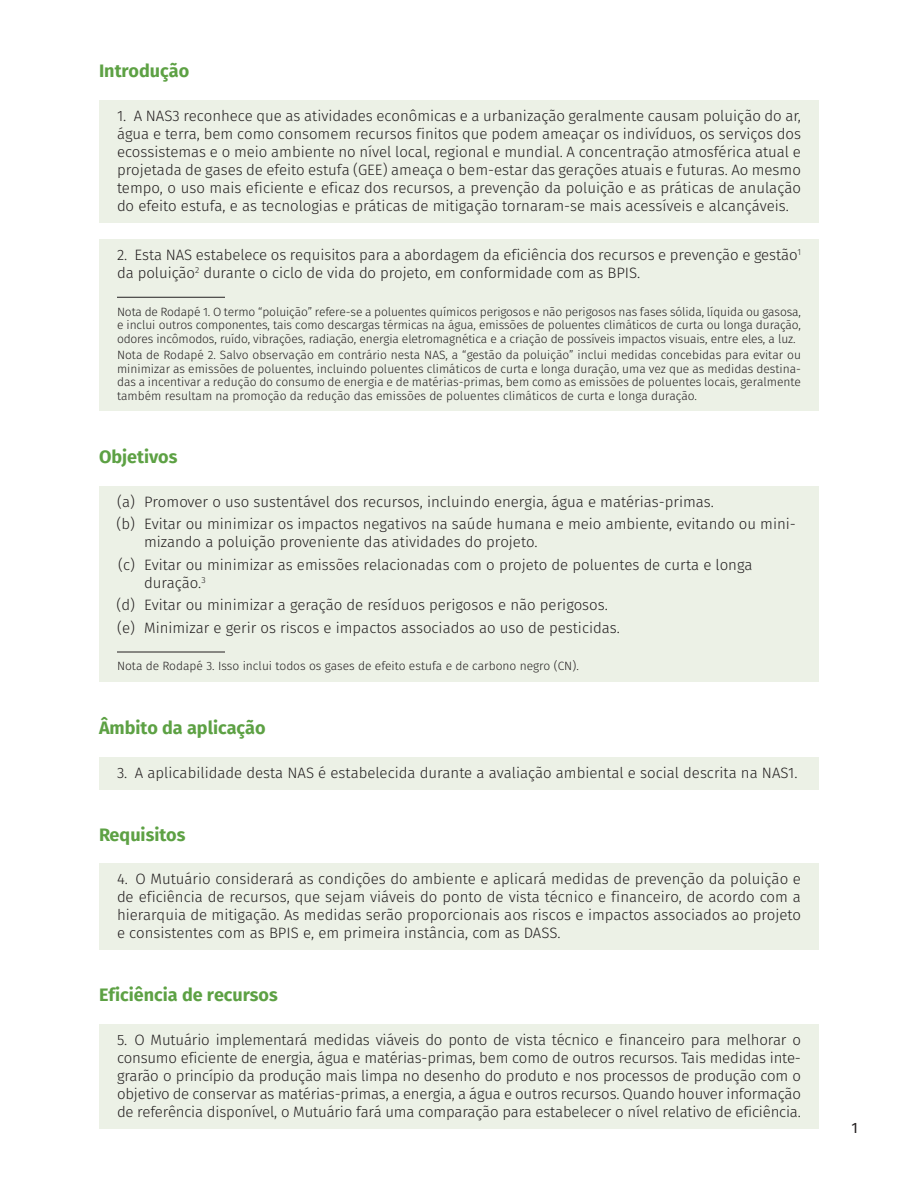
<style>
.page{position:relative;width:918px;height:1188px;background:#fff}
.page>*{position:absolute;margin:0;border:0;box-sizing:border-box;transform-origin:0 0}
.t1{font:700 18px "Fira Sans";color:#5da144}
.t2{font:300 15px/18px "Fira Sans";color:#231f20}
.t3{font:15px "Fira Sans";color:#231f20}
.t4{font:300 12px/13.5px "Fira Sans";color:#231f20;text-align:justify}
</style>
<div class="page">
<div style="left:99px;top:100px;width:720px;height:123px;background:#ecf1e6"></div>
<div style="left:99px;top:239px;width:720px;height:51px;background:#ecf1e6"></div>
<div style="left:99px;top:288px;width:720px;height:66px;background:#ecf1e6"></div>
<hr style="left:117px;top:297px;width:108px;height:1px;background:#231f20">
<div style="left:99px;top:332px;width:720px;height:79px;background:#ecf1e6"></div>
<div style="left:99px;top:486px;width:720px;height:33px;background:#ecf1e6"></div>
<div style="left:99px;top:509px;width:720px;height:51px;background:#ecf1e6"></div>
<div style="left:99px;top:549px;width:720px;height:51px;background:#ecf1e6"></div>
<div style="left:99px;top:590px;width:720px;height:33px;background:#ecf1e6"></div>
<div style="left:99px;top:612px;width:720px;height:33px;background:#ecf1e6"></div>
<div style="left:99px;top:643px;width:720px;height:39px;background:#ecf1e6"></div>
<hr style="left:117px;top:652px;width:108px;height:1px;background:#231f20">
<div style="left:99px;top:757px;width:720px;height:33px;background:#ecf1e6"></div>
<div style="left:99px;top:863px;width:720px;height:87px;background:#ecf1e6"></div>
<div style="left:99px;top:1024px;width:720px;height:105px;background:#ecf1e6"></div>
<p class="t1" style="left:99px;top:58px;width:92px">Introdução</p>
<p class="t2" style="left:117px;top:108px;width:686px;text-align:justify">1. A NAS3 reconhece que as atividades econômicas e a urbanização geralmente causam poluição do ar, água e terra, bem como consomem recursos finitos que podem ameaçar os indivíduos, os serviços dos ecossistemas e o meio ambiente no nível local, regional e mundial. A concentração atmosférica atual e projetada de gases de efeito estufa (GEE) ameaça o bem-estar das gerações atuais e futuras. Ao mesmo tempo, o uso mais eficiente e eficaz dos recursos, a prevenção da poluição e as práticas de anulação do efeito estufa, e as tecnologias e práticas de mitigação tornaram-se mais acessíveis e alcançáveis.</p>
<p class="t2" style="left:117px;top:247px;width:686px">2. Esta NAS estabelece os requisitos para a abordagem da eficiência dos recursos e prevenção e gestão<sup>1 </sup>da poluição<sup>2</sup> durante o ciclo de vida do projeto, em conformidade com as BPIS.</p>
<p class="t4" style="left:117px;top:306px;width:686px">Nota de Rodapé 1. O termo “poluição” refere-se a poluentes químicos perigosos e não perigosos nas fases sólida, líquida ou gasosa, e inclui outros componentes, tais como descargas térmicas na água, emissões de poluentes climáticos de curta ou longa duração, odores incômodos, ruído, vibrações, radiação, energia eletromagnética e a criação de possíveis impactos visuais, entre eles, a luz.</p>
<p class="t4" style="left:117px;top:349px;width:686px">Nota de Rodapé 2. Salvo observação em contrário nesta NAS, a “gestão da poluição” inclui medidas concebidas para evitar ou minimizar as emissões de poluentes, incluindo poluentes climáticos de curta e longa duração, uma vez que as medidas destina&shy;das a incentivar a redução do consumo de energia e de matérias-primas, bem como as emissões de poluentes locais, geralmente também resultam na promoção da redução das emissões de poluentes climáticos de curta e longa duração.</p>
<p class="t1" style="left:99px;top:444px;width:80px">Objetivos</p>
<p class="t2" style="left:117px;top:492px;width:681px;line-height:22.5px">(a) Promover o uso sustentável dos recursos, incluindo energia, água e matérias-primas.<br>(b) Evitar ou minimizar os impactos negativos na saúde humana e meio ambiente, evitando ou mini-</p>
<p class="t2" style="left:118px;top:532px;width:636px;line-height:22.5px;text-indent:26px">mizando a poluição proveniente das atividades do projeto.<br>(c) Evitar ou minimizar as emissões relacionadas com o projeto de poluentes de curta e longa</p>
<p class="t2" style="left:117px;top:573px;width:505px;line-height:22.5px;text-indent:27px">duração.<sup>3<br></sup>(d) Evitar ou minimizar a geração de resíduos perigosos e não perigosos. (e) Minimizar e gerir os riscos e impactos associados ao uso de pesticidas.</p>
<p class="t4" style="left:117px;top:660px;width:463px">Nota de Rodapé 3. Isso inclui todos os gases de efeito estufa e de carbono negro (CN).</p>
<p class="t1" style="left:99px;top:715px;width:168px">Âmbito da aplicação</p>
<p class="t2" style="left:117px;top:765px;width:682px">3. A aplicabilidade desta NAS é estabelecida durante a avaliação ambiental e social descrita na NAS1.</p>
<p class="t1" style="left:99px;top:822px;width:88px">Requisitos</p>
<p class="t2" style="left:117px;top:871px;width:686px;text-align:justify">4. O Mutuário considerará as condições do ambiente e aplicará medidas de prevenção da poluição e de eficiência de recursos, que sejam viáveis do ponto de vista técnico e financeiro, de acordo com a hierarquia de mitigação. As medidas serão proporcionais aos riscos e impactos associados ao projeto e consistentes com as BPIS e, em primeira instância, com as DASS.</p>
<p class="t1" style="left:99px;top:982px;width:180px">Eficiência de recursos</p>
<p class="t2" style="left:117px;top:1032px;width:686px;text-align:justify">5. O Mutuário implementará medidas viáveis do ponto de vista técnico e financeiro para melhorar o consumo eficiente de energia, água e matérias-primas, bem como de outros recursos. Tais medidas inte&shy;grarão o princípio da produção mais limpa no desenho do produto e nos processos de produção com o objetivo de conservar as matérias-primas, a energia, a água e outros recursos. Quando houver informação de referência disponível, o Mutuário fará uma comparação para estabelecer o nível relativo de eficiência.</p>
<p class="t3" style="left:851px;top:1118px;width:8px">1</p>
</div>
